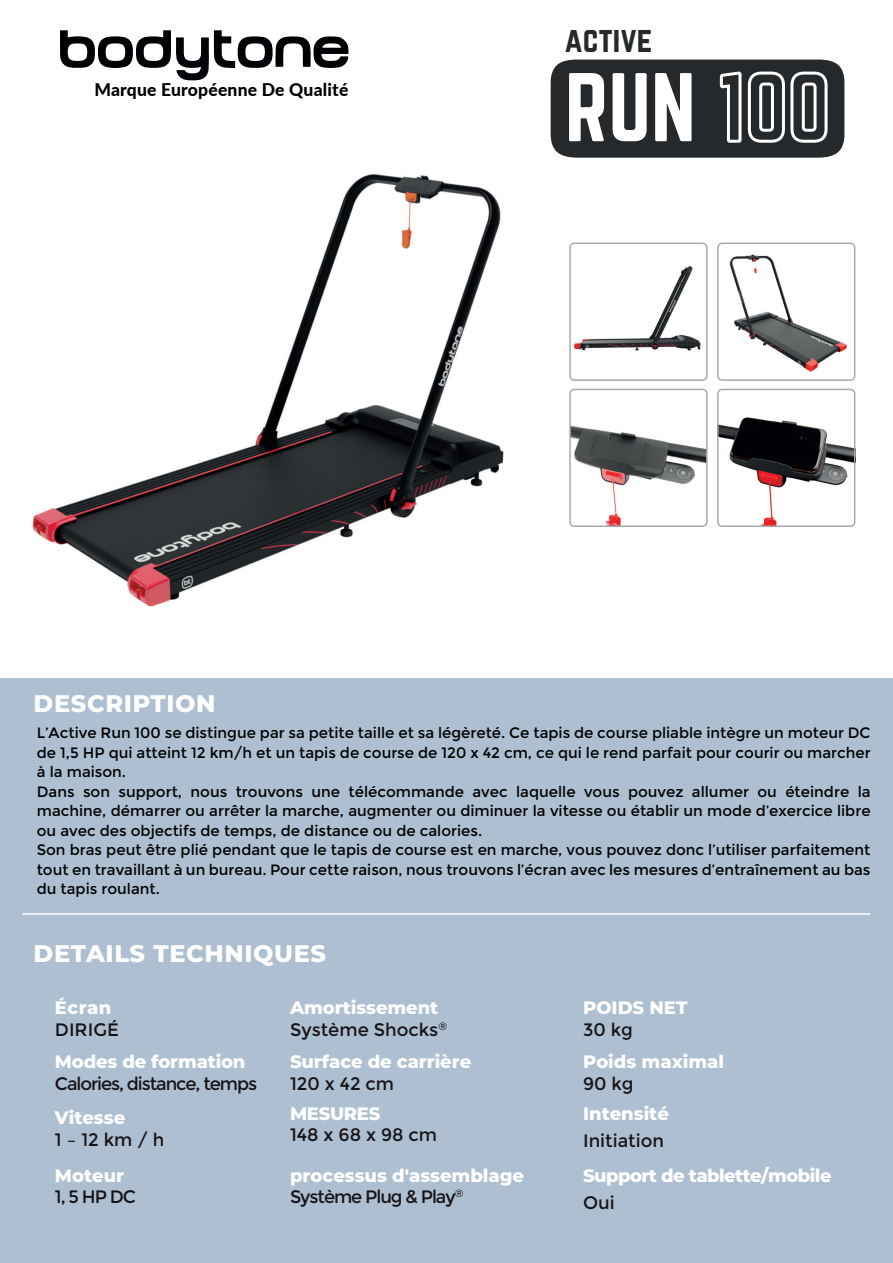
<style>
.page{position:relative;width:893px;height:1263px;background:#fff}
.page>*{position:absolute;margin:0;border:0;box-sizing:border-box;transform-origin:0 0}
.t1{font:85.2px "Norwester";color:#fff}
.t2{font:31.5px "Norwester";color:#25292c}
.t3{font:800 24px "Montserrat";letter-spacing:.03em;color:#fff}
.t4{font:800 18px/21.6px "Montserrat";color:#fff}
.t5{font:18px "Montserrat";color:#171419}
.t6{font:800 18px "Montserrat";letter-spacing:-.03em;color:#fff}
.t7{font:18px "Montserrat";letter-spacing:-.06em;color:#171419}
.t8{font:800 17.55px "Lato";letter-spacing:.01em;color:#000001}
.t9{font:15px/19.5px "Montserrat";color:#000001}
.s1{font-weight:400;color:#171419}
</style>
<div class="page">
<div style="left:0;top:679px;width:893px;height:584px;background:#adbfd0"></div>
<hr style="left:22px;top:913px;width:848px;height:2px;background:#fff">
<svg style="left:60px;top:30px;width:288px;height:51px"></svg>
<svg style="left:551px;top:60px;width:293px;height:98px;background:#393d3f"></svg>
<svg style="left:569px;top:243px;width:139px;height:138px"></svg>
<svg style="left:717px;top:243px;width:138px;height:138px"></svg>
<svg style="left:569px;top:389px;width:139px;height:138px"></svg>
<svg style="left:717px;top:389px;width:138px;height:138px"></svg>
<img style="left:32px;top:174px;width:472px;height:433px">
<h2 class="t2" style="left:565px;top:25px;width:89px">active</h2>
<p class="t8" style="left:94px;top:77px;width:256px">Marque Européenne De Qualité</p>
<h1 class="t1" style="left:565px;top:67px;width:132px">RUN</h1>
<h3 class="t3" style="left:34px;top:686px;width:183px">DESCRIPTION</h3>
<p class="t9" style="left:37px;top:723px;width:835px">L’Active Run 100 se distingue par sa petite taille et sa légèreté. Ce tapis de course pliable intègre un moteur DC de 1,5 HP qui atteint 12 km/h et un tapis de course de 120 x 42 cm, ce qui le rend parfait pour courir ou marcher à la maison.<br>Dans son support, nous trouvons une télécommande avec laquelle vous pouvez allumer ou éteindre la machine, démarrer ou arrêter la marche, augmenter ou diminuer la vitesse ou établir un mode d’exercice libre ou avec des objectifs de temps, de distance ou de calories.<br>Son bras peut être plié pendant que le tapis de course est en marche, vous pouvez donc l’utiliser parfaitement tout en travaillant à un bureau. Pour cette raison, nous trouvons l’écran avec les mesures d’entraînement au bas du tapis roulant.</p>
<h3 class="t3" style="left:34px;top:935px;width:294px">DETAILS TECHNIQUES</h3>
<p class="t4" style="left:55px;top:996px;width:58px">Écran</p>
<p class="t5" style="left:55px;top:1019px;width:65px">DIRIGÉ</p>
<p class="t4" style="left:55px;top:1050px;width:192px">Modes de formation</p>
<p class="t7" style="left:55px;top:1073px;width:204px">Calories, distance, temps</p>
<p class="t4" style="left:55px;top:1106px;width:72px">Vitesse</p>
<p class="t5" style="left:55px;top:1129px;width:111px">1 – 12 km / h</p>
<p class="t4" style="left:55px;top:1163px;width:71px">Moteur</p>
<p class="t5" style="left:55px;top:1186px;width:83px">1, 5 HP DC</p>
<p class="t4" style="left:290px;top:996px;width:159px">Amortissement<br><span class="s1">Système Shocks</span><sup>®</sup></p>
<p class="t4" style="left:583px;top:996px;width:106px">POIDS NET</p>
<p class="t5" style="left:583px;top:1019px;width:51px">30 kg</p>
<p class="t4" style="left:290px;top:1050px;width:183px">Surface de carrière</p>
<p class="t5" style="left:290px;top:1073px;width:106px">120 x 42 cm</p>
<p class="t4" style="left:290px;top:1101px;width:92px">MESURES</p>
<p class="t5" style="left:290px;top:1124px;width:149px">148 x 68 x 98 cm</p>
<p class="t4" style="left:290px;top:1163px;width:236px">processus d'assemblage<br><span class="s1">Système Plug &amp; Play</span><sup>®</sup></p>
<p class="t4" style="left:583px;top:1050px;width:143px">Poids maximal</p>
<p class="t5" style="left:583px;top:1073px;width:52px">90 kg</p>
<p class="t4" style="left:583px;top:1101px;width:87px">Intensité</p>
<p class="t5" style="left:583px;top:1130px;width:83px">Initiation</p>
<p class="t6" style="left:583px;top:1162px;width:250px">Support de tablette/mobile</p>
<p class="t5" style="left:583px;top:1192px;width:33px">Oui</p>
</div>
